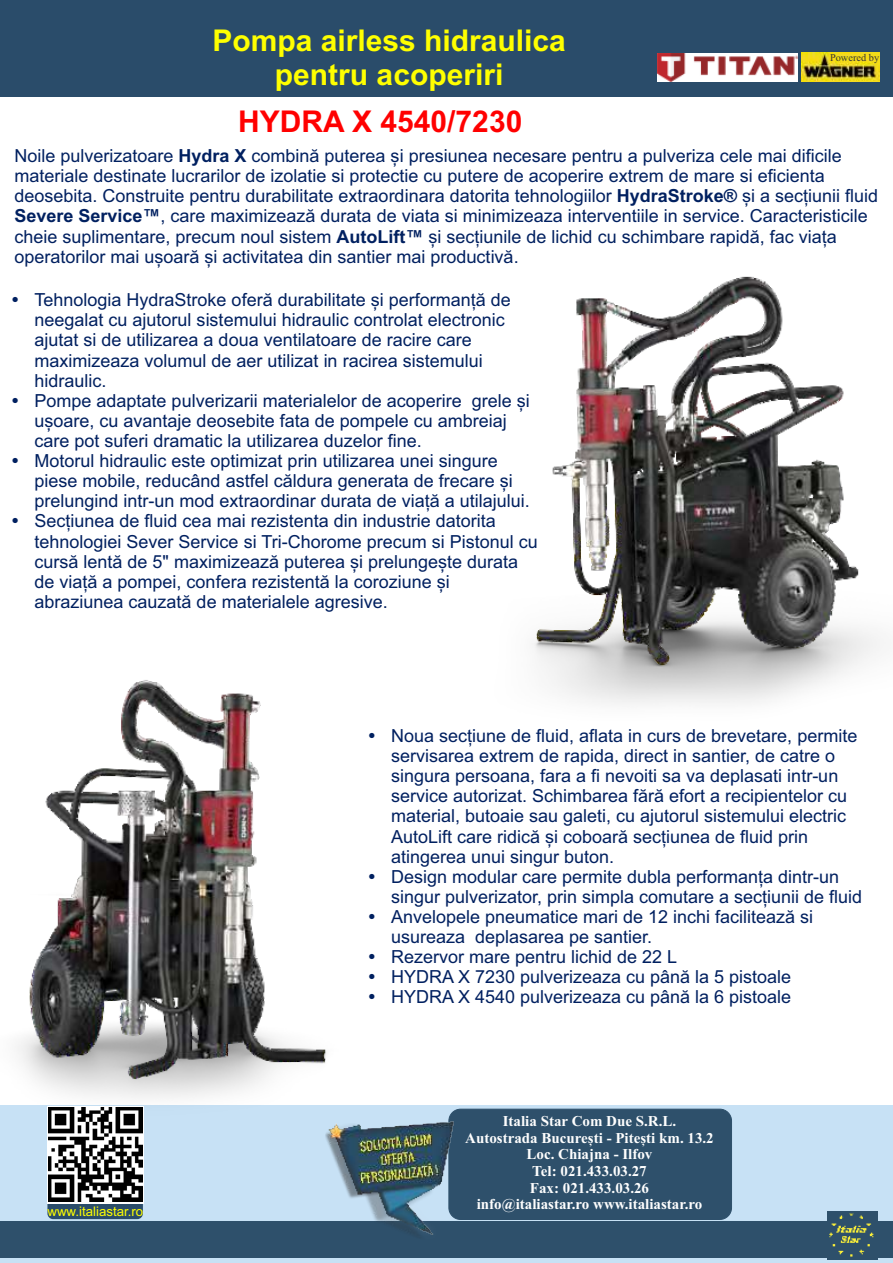
<style>
.page{position:relative;width:893px;height:1263px;background:#fff}
.page>*{position:absolute;margin:0;border:0;box-sizing:border-box;transform-origin:0 0}
.t1{font:700 30px/33.5px "Arial";color:#ff0;text-align:center}
.t2{font:700 30px "Arial";color:#f00}
.t3{font:18px/20.1px "Arial";color:#002060}
.t4{font:700 15px/16.6px "Times New Roman";color:#fefefe;text-align:center}
.t5{font:13.2px "Arial";color:#ff0}
.t6{font:10.35px "Times New Roman";color:#373435}
.s1{font-weight:700}
</style>
<div class="page">
<div style="left:0;top:1105px;width:893px;height:158px;background:#c7e1f5"></div>
<div style="left:0;top:0;width:893px;height:97px;background:#2a4c6a"></div>
<div style="left:0;top:1221px;width:893px;height:36px;background:#2e506b"></div>
<img style="left:801px;top:53px;width:79px;height:29px">
<img style="left:657px;top:53px;width:141px;height:29px">
<img style="left:17px;top:680px;width:310px;height:415px">
<img style="left:515px;top:276px;width:378px;height:397px">
<img style="left:827px;top:1211px;width:51px;height:48px">
<div style="left:449px;top:1109px;width:283px;height:110px;background:#2e506b;border:1px solid #2e506b;border-radius:12px"></div>
<img style="left:325px;top:1120px;width:129px;height:115px">
<div style="left:47px;top:1190px;width:96px;height:29px;background:#2a4c6a;border-radius:6px"></div>
<div style="left:47px;top:1106px;width:97px;height:98px;background:linear-gradient(to right,#fff,#fff)"></div>
<img style="left:48px;top:1108px;width:94px;height:93px">
<h1 class="t1" style="left:212px;top:26px;width:355px">Pompa airless hidraulica pentru acoperiri</h1>
<h1 class="t2" style="left:238px;top:110px;width:286px">HYDRA X 4540/7230</h1>
<p class="t6" style="left:830px;top:54px;width:51px">Powered by</p>
<p class="t3" style="left:14px;top:147px;width:865px">Noile pulverizatoare <span class="s1">Hydra X</span> combină puterea și presiunea necesare pentru a pulveriza cele mai dificile materiale destinate lucrarilor de izolatie si protectie cu putere de acoperire extrem de mare si eficienta deosebita. Construite pentru durabilitate extraordinara datorita tehnologiilor <span class="s1">HydraStroke®</span> și a secțiunii fluid <span class="s1">Severe Service™</span>, care maximizează durata de viata si minimizeaza interventiile in service. Caracteristicile cheie suplimentare, precum noul sistem <span class="s1">AutoLift™</span> și secțiunile de lichid cu schimbare rapidă, fac viața operatorilor mai ușoară și activitatea din santier mai productivă.</p>
<p class="t3" style="left:35px;top:292px;width:505px">Tehnologia HydraStroke oferă durabilitate și performanță de neegalat cu ajutorul sistemului hidraulic controlat electronic ajutat si de utilizarea a doua ventilatoare de racire care maximizeaza volumul de aer utilizat in racirea sistemului hidraulic.<br>Pompe adaptate pulverizarii materialelor de acoperire grele și ușoare, cu avantaje deosebite fata de pompele cu ambreiaj care pot suferi dramatic la utilizarea duzelor fine.<br>Motorul hidraulic este optimizat prin utilizarea unei singure piese mobile, reducând astfel căldura generata de frecare și prelungind intr-un mod extraordinar durata de viață a utilajului.<br>Secțiunea de fluid cea mai rezistenta din industrie datorita tehnologiei Sever Service si Tri-Chorome precum si Pistonul cu cursă lentă de 5" maximizează puterea și prelungește durata de viață a pompei, confera rezistentă la coroziune și abraziunea cauzată de materialele agresive.</p>
<p class="t5" style="left:47px;top:1206px;width:97px">www.italiastar.ro</p>
<p class="t3" style="left:391px;top:727px;width:473px">Noua secțiune de fluid, aflata in curs de brevetare, permite servisarea extrem de rapida, direct in santier, de catre o singura persoana, fara a fi nevoiti sa va deplasati intr-un service autorizat. Schimbarea fără efort a recipientelor cu material, butoaie sau galeti, cu ajutorul sistemului electric AutoLift care ridică și coboară secțiunea de fluid prin atingerea unui singur buton.<br>Design modular care permite dubla performanța dintr-un singur pulverizator, prin simpla comutare a secțiunii de fluid Anvelopele pneumatice mari de 12 inchi facilitează si usureaza deplasarea pe santier.<br>Rezervor mare pentru lichid de 22 L<br>HYDRA X 7230 pulverizeaza cu până la 5 pistoale<br>HYDRA X 4540 pulverizeaza cu până la 6 pistoale</p>
<p class="t4" style="left:465px;top:1114px;width:250px">Italia Star Com Due S.R.L.<br>Autostrada București - Pitești km. 13.2<br>Loc. Chiajna - Ilfov<br>Tel: 021.433.03.27<br>Fax: 021.433.03.26<br>info@italiastar.ro www.italiastar.ro</p>
</div>
